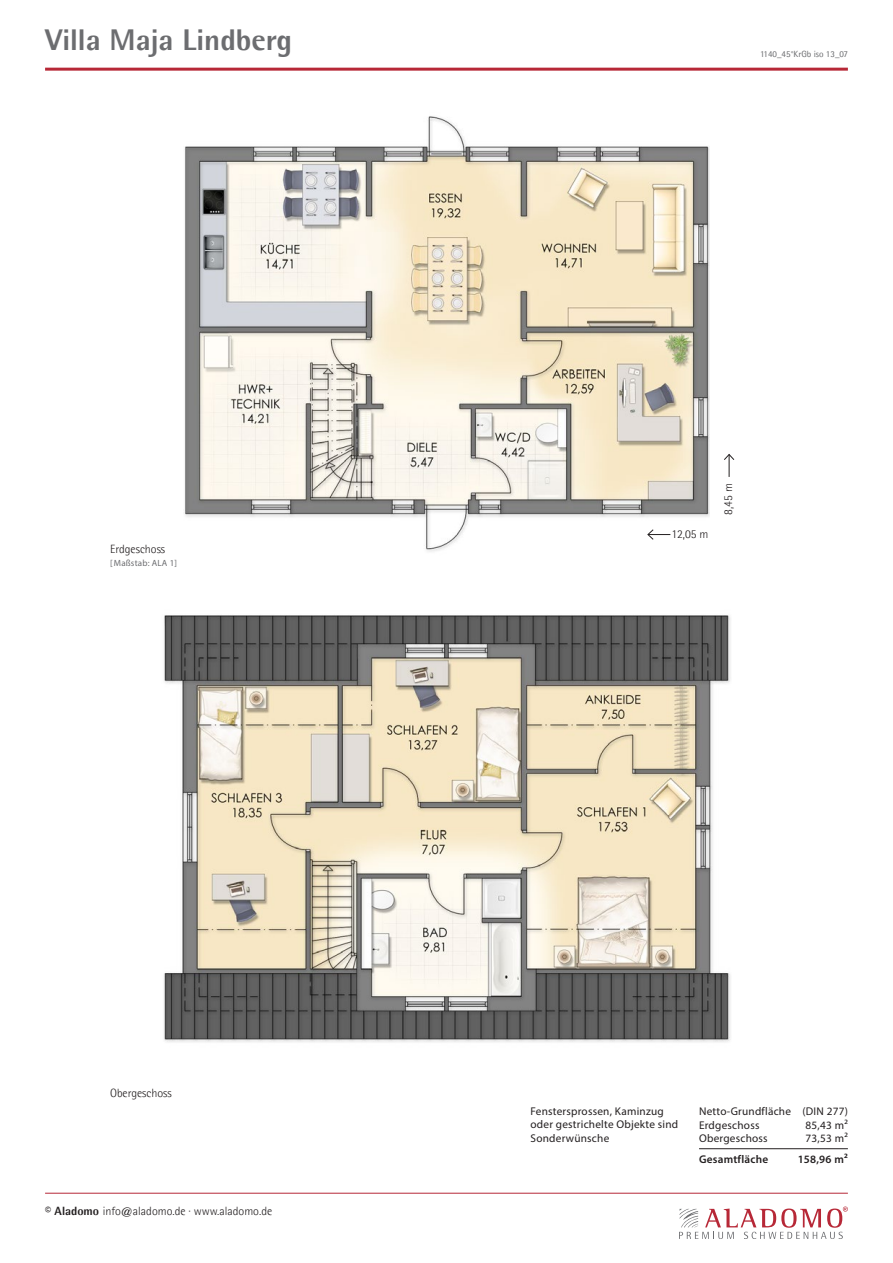
<style>
.page{position:relative;width:893px;height:1263px;background:#fff}
.page>*{position:absolute;margin:0;border:0;box-sizing:border-box;transform-origin:0 0}
.t1{font:800 30px "Agfa Rotis Semisans";color:#6c6d70}
.t2{font:300 12px "Agfa Rotis Semisans";color:#231f20}
.t3{font:11.25px/13.5px "Myriad Pro";letter-spacing:.02em;color:#231f20}
.t4{font:600 11.25px "Myriad Pro";letter-spacing:.02em;color:#231f20}
.t5{font:9px "Agfa Rotis Semisans";color:#6c6d70}
.t6{font:9px "Myriad Pro";letter-spacing:.02em;color:#6c6d70}
.s1{font-weight:800}
</style>
<div class="page">
<img style="left:184px;top:116px;width:525px;height:436px">
<img style="left:164px;top:615px;width:567px;height:427px">
<hr style="left:699px;top:1148px;width:149px;height:1px;background:#231f20">
<svg style="left:647px;top:529px;width:23px;height:11px"></svg>
<svg style="left:724px;top:454px;width:11px;height:23px"></svg>
<hr style="left:45px;top:68px;width:803px;height:3px;background:#b72837">
<hr style="left:45px;top:1193px;width:803px;height:1px;background:#b72837">
<svg style="left:679px;top:1206px;width:169px;height:33px"></svg>
<h1 class="t1" style="left:45px;top:21px;width:248px">Villa Maja Lindberg</h1>
<p class="t2" style="left:110px;top:542px;width:56px">Erdgeschoss</p>
<p class="t6" style="left:110px;top:558px;width:68px">[Maßstab: ALA 1]</p>
<p class="t2" style="left:110px;top:1086px;width:63px">Obergeschoss</p>
<p class="t2" style="left:45px;top:1204px;width:229px"><span class="s1">© Aladomo</span> info@aladomo.de · www.aladomo.de</p>
<p class="t5" style="left:760px;top:49px;width:89px">1140_45°KrGb iso 13_07</p>
<p class="t2" style="left:671px;top:527px;width:39px">12,05 m</p>
<p class="t2" style="left:721px;top:514px;width:33px;rotate:-90deg">8,45 m</p>
<p class="t3" style="left:530px;top:1104px;width:149px">Fenstersprossen, Kaminzug oder gestrichelte Objekte sind<br>Sonderwünsche</p>
<p class="t3" style="left:699px;top:1104px;width:150px">Netto-Grundfläche (DIN 277)<br>Erdgeschoss</p>
<p class="t3" style="left:806px;top:1118px;width:44px">85,43 m²</p>
<p class="t3" style="left:699px;top:1131px;width:70px">Obergeschoss</p>
<p class="t3" style="left:806px;top:1131px;width:44px">73,53 m²</p>
<p class="t4" style="left:699px;top:1152px;width:71px">Gesamtfläche</p>
<p class="t4" style="left:798px;top:1152px;width:52px">158,96 m²</p>
</div>
